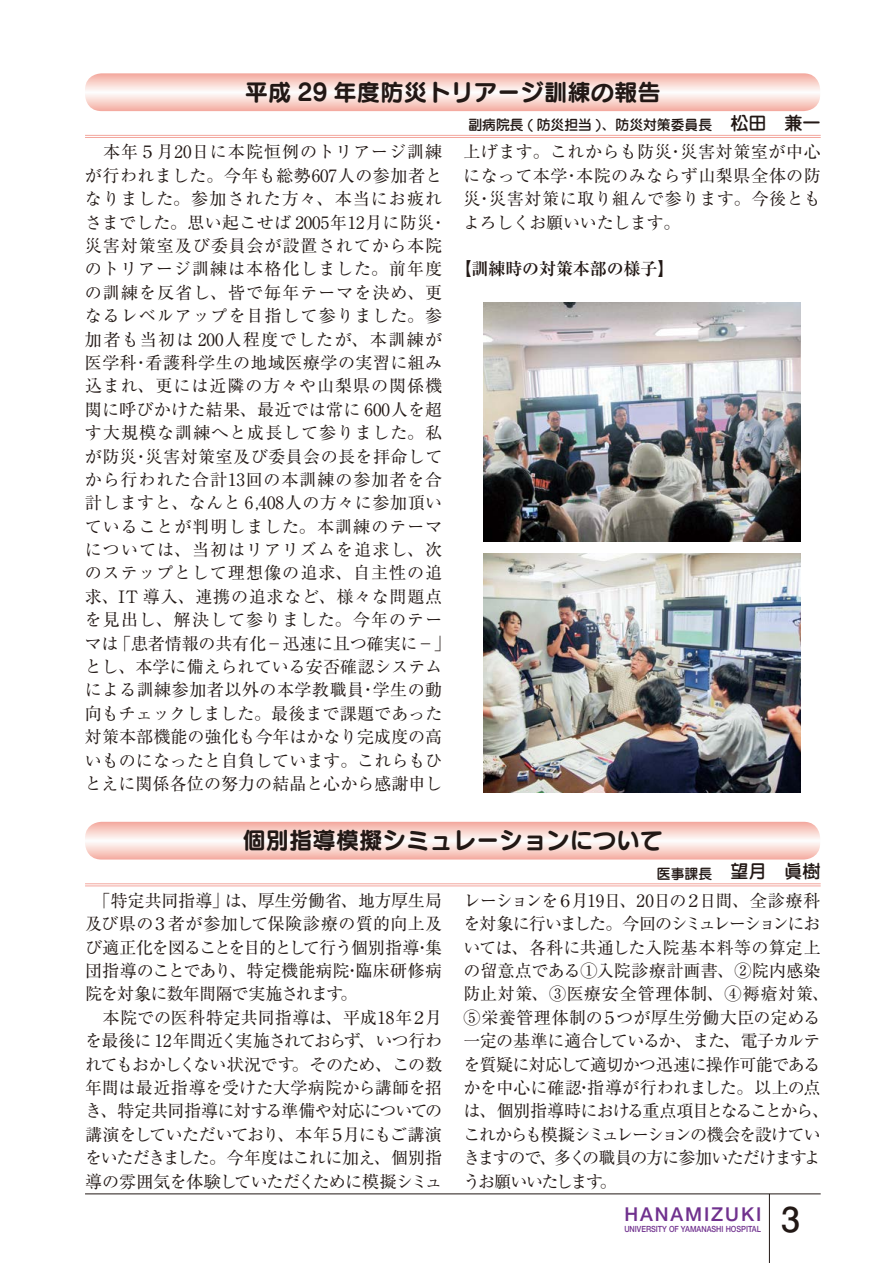
<style>
.page{position:relative;width:893px;height:1263px;background:#fff}
.page>*{position:absolute;margin:0;border:0;box-sizing:border-box;transform-origin:0 0}
.t1{font:700 34.05px "Futo Go B101 Pro";color:#221815}
.t2{font:23.4px "Seurat Pro B";color:#221815}
.t3{font:500 19.2px "Helvetica Neue LT Std";letter-spacing:.1em;color:#70318e}
.t4{font:500 18px "Jun 34 Pro";color:#221815}
.t5{font:16.95px/23.4px "Ryumin Pro";letter-spacing:.04em;color:#221815}
.t6{font:16.95px/23.4px "Ryumin Pro";letter-spacing:-.025em;color:#221815}
.t7{font:16.95px/23.4px "Ryumin Pro";letter-spacing:-.04em;color:#221815}
.t8{font:16.95px/23.4px "Ryumin Pro";letter-spacing:.01em;color:#221815;text-align:justify}
.t9{font:700 16.95px "Ryumin Pro";letter-spacing:-.005em;color:#221815}
.t10{font:500 13.8px "Jun 34 Pro";color:#221815}
.t11{font:500 8.55px "Helvetica Neue LT Std";color:#70318e;scale:.86 1}
.s1{font-size:18px}
.s2{font-size:13.8px}
</style>
<div class="page">
<svg style="left:85px;top:73px;width:735px;height:38px"></svg>
<svg style="left:85px;top:822px;width:735px;height:37px"></svg>
<hr style="left:85px;top:135px;width:736px;height:1px;background:#f3a69d">
<hr style="left:85px;top:137px;width:736px;height:1px;background:#f3a69d">
<hr style="left:85px;top:883px;width:736px;height:1px;background:#f3a69d">
<hr style="left:85px;top:885px;width:736px;height:1px;background:#f3a69d">
<img style="left:483px;top:554px;width:318px;height:238px">
<img style="left:483px;top:303px;width:318px;height:238px">
<hr style="left:85px;top:1193px;width:736px;height:1px;background:#221815">
<hr style="left:769px;top:1194px;width:1px;height:69px;background:#221815">
<h2 class="t2" style="left:245px;top:75px;width:418px">平成 29 年度防災トリアージ訓練の報告</h2>
<p class="t5" style="left:85px;top:139px;width:368px">　本年５月20日に本院恒例のトリアージ訓練が行われました。今年も総勢607人の参加者となりました。参加された方々、本当にお疲れさまでした。思い起こせば 2005年12月に防災・災害対策室及び委員会が設置されてから本院のトリアージ訓練は本格化しました。前年度の訓練を反省し、皆で毎年テーマを決め、更なるレベルアップを目指して参りました。参加者も当初は 200人程度でしたが、本訓練が医学科・看護科学生の地域医療学の実習に組み込まれ、更には近隣の方々や山梨県の関係機関に呼びかけた結果、最近では常に 600人を超す大規模な訓練へと成長して参りました。私が防災・災害対策室及び委員会の長を拝命してから行われた合計13回の本訓練の参加者を合計しますと、なんと 6,408人の方々に参加頂いていることが判明しました。本訓練のテーマについては、当初はリアリズムを追求し、次のステップとして理想像の追求、自主性の追求、IT 導入、連携の追求など、様々な問題点を見出し、解決して参りました。今年のテーマは「患者情報の共有化－迅速に且つ確実に－」とし、本学に備えられている安否確認システムによる訓練参加者以外の本学教職員・学生の動向もチェックしました。最後まで課題であった対策本部機能の強化も今年はかなり完成度の高いものになったと自負しています。これらもひとえに関係各位の努力の結晶と心から感謝申し</p>
<p class="t10" style="left:468px;top:114px;width:354px">副病院長 ( 防災担当 )、防災対策委員長 <span class="s1">松田　兼一</span></p>
<p class="t8" style="left:463px;top:139px;width:359px">上げます。これからも防災・災害対策室が中心になって本学・本院のみならず山梨県全体の防災・災害対策に取り組んで参ります。今後ともよろしくお願いいたします。</p>
<p class="t9" style="left:455px;top:256px;width:221px">【訓練時の対策本部の様子】</p>
<h2 class="t2" style="left:242px;top:824px;width:422px">個別指導模擬シミュレーションについて</h2>
<p class="t6" style="left:85px;top:888px;width:359px">　「特定共同指導」は、厚生労働省、地方厚生局及び県の３者が参加して保険診療の質的向上及び適正化を図ることを目的として行う個別指導・集団指導のことであり、特定機能病院・臨床研修病院を対象に数年間隔で実施されます。<br>　本院での医科特定共同指導は、平成18年２月を最後に 12年間近く実施されておらず、いつ行われてもおかしくない状況です。そのため、この数年間は最近指導を受けた大学病院から講師を招き、特定共同指導に対する準備や対応についての講演をしていただいており、本年５月にもご講演をいただきました。今年度はこれに加え、個別指導の雰囲気を体験していただくために模擬シミュ</p>
<p class="t4" style="left:657px;top:857px;width:165px"><span class="s2">医事課長</span> 望月　眞樹</p>
<p class="t7" style="left:463px;top:888px;width:367px">レーションを６月19日、20日の２日間、全診療科を対象に行いました。今回のシミュレーションにおいては、各科に共通した入院基本料等の算定上の留意点である①入院診療計画書、②院内感染防止対策、③医療安全管理体制、④褥瘡対策、<br>⑤栄養管理体制の５つが厚生労働大臣の定める一定の基準に適合しているか、また、電子カルテを質疑に対応して適切かつ迅速に操作可能であるかを中心に確認・指導が行われました。以上の点は、個別指導時における重点項目となることから、これからも模擬シミュレーションの機会を設けていきますので、多くの職員の方に参加いただけますようお願いいたします。</p>
<h1 class="t1" style="left:781px;top:1192px;width:20px">3</h1>
<p class="t3" style="left:624px;top:1202px;width:138px">HANAMIZUKI</p>
<p class="t11" style="left:624px;top:1224px;width:160px">UNIVERSITY OF YAMANASHI HOSPITAL</p>
</div>
